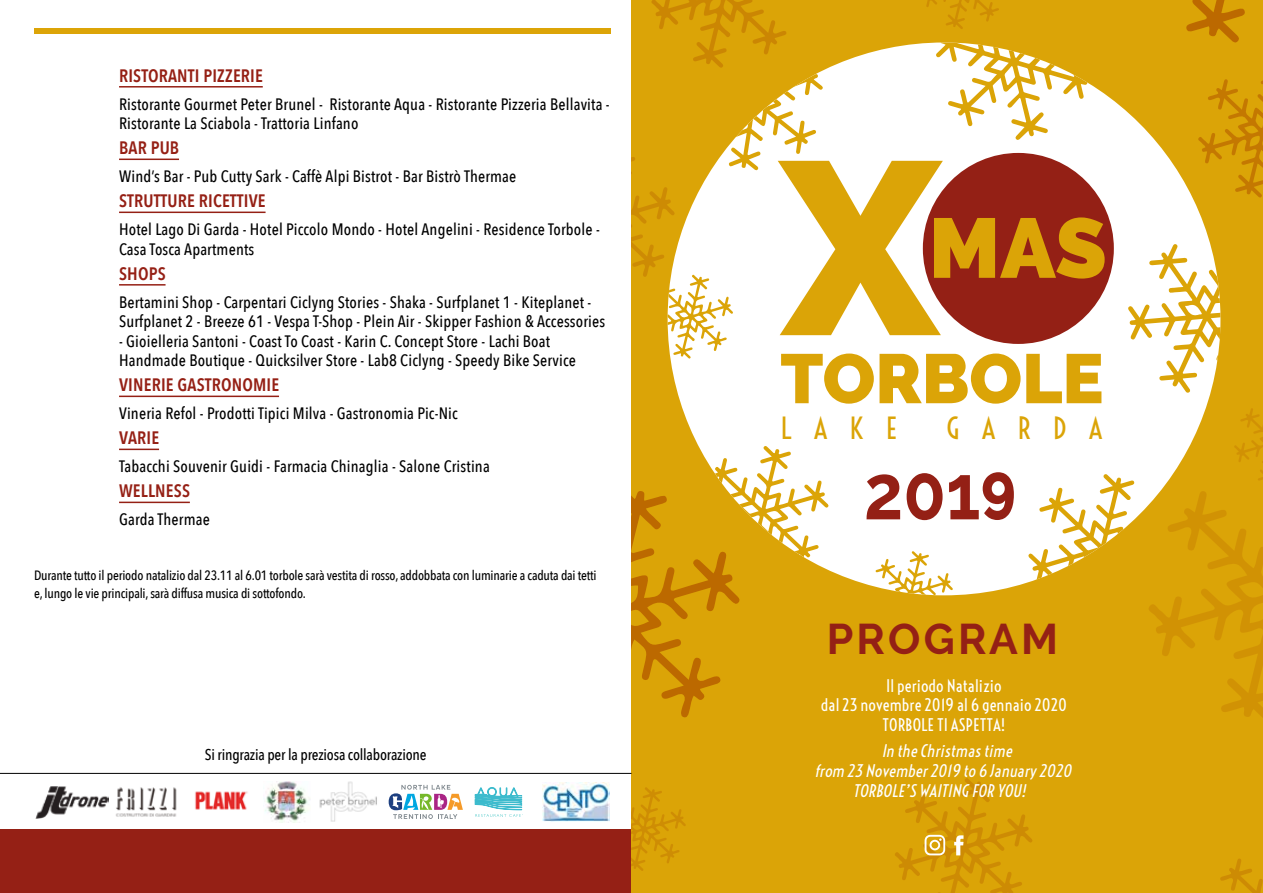
<style>
.page{position:relative;width:1263px;height:893px;background:#fff}
.page>*{position:absolute;margin:0;border:0;box-sizing:border-box;transform-origin:0 0}
.t1{font:900 245.55px "Raleway";color:#dba407}
.t2{font:900 84.3px "Raleway";color:#dba407}
.t3{font:700 77.4px "Raleway";color:#942015;scale:.9 1}
.t4{font:900 69.6px "Raleway";color:#dba407}
.t5{font:700 42.75px "Raleway";letter-spacing:.075em;color:#942015}
.t6{font:28.95px "Voltaire";letter-spacing:.76em;color:#dba407}
.t7{font:600 18px "Avenir Next Condensed";letter-spacing:.01em;color:#952015}
.t8{font:500 16.5px/19.5px "Avenir Next Condensed";letter-spacing:.01em;color:#000}
.t9{font:italic 16.5px/19.8px "Voltaire";color:#fff;text-align:center}
.t10{font:16.5px/19.8px "Voltaire";color:#fff;text-align:center}
.t11{font:500 15.6px "Avenir Next Condensed";letter-spacing:-.015em;color:#000}
.t12{font:500 13.5px/18px "Avenir Next Condensed";letter-spacing:-.015em;color:#000}
.s1{font-weight:800;font-size:65.85px}
</style>
<div class="page">
<div style="left:0;top:829px;width:631px;height:64px;background:#952015"></div>
<div style="left:34px;top:29px;width:576px;height:5px;background:#dca407"></div>
<div style="left:631px;top:0;width:632px;height:893px;background:#dba407"></div>
<div style="left:668px;top:42px;width:552px;height:553px;background:#fff;border-radius:50%"></div>
<div style="left:923px;top:153px;width:191px;height:191px;background:#942015;border-radius:50%"></div>
<svg style="left:936px;top:42px;width:157px;height:98px"></svg>
<svg style="left:1128px;top:239px;width:92px;height:154px"></svg>
<svg style="left:869px;top:551px;width:84px;height:44px"></svg>
<svg style="left:926px;top:0;width:73px;height:29px"></svg>
<svg style="left:631px;top:787px;width:55px;height:84px"></svg>
<svg style="left:1220px;top:859px;width:43px;height:34px"></svg>
<svg style="left:631px;top:0;width:192px;height:359px"></svg>
<svg style="left:1028px;top:400px;width:235px;height:318px"></svg>
<svg style="left:631px;top:445px;width:198px;height:273px"></svg>
<svg style="left:1110px;top:0;width:153px;height:198px"></svg>
<svg style="left:895px;top:778px;width:137px;height:115px"></svg>
<hr style="left:119px;top:86px;width:144px;height:2px;background:#952015">
<hr style="left:119px;top:159px;width:60px;height:1px;background:#952015">
<hr style="left:119px;top:212px;width:147px;height:1px;background:#952015">
<hr style="left:119px;top:284px;width:47px;height:2px;background:#952015">
<hr style="left:119px;top:396px;width:160px;height:1px;background:#952015">
<hr style="left:119px;top:449px;width:40px;height:1px;background:#952015">
<hr style="left:119px;top:502px;width:71px;height:1px;background:#952015">
<hr style="left:0;top:773px;width:631px;height:1px;background:#000">
<img style="left:195px;top:791px;width:53px;height:19px">
<img style="left:319px;top:781px;width:58px;height:41px">
<img style="left:116px;top:787px;width:61px;height:30px">
<svg style="left:389px;top:785px;width:74px;height:34px"></svg>
<svg style="left:475px;top:787px;width:48px;height:30px"></svg>
<img style="left:542px;top:782px;width:67px;height:39px">
<img style="left:35px;top:786px;width:73px;height:33px">
<img style="left:265px;top:781px;width:45px;height:42px">
<p class="t7" style="left:119px;top:60px;width:145px">RISTORANTI PIZZERIE</p>
<p class="t8" style="left:119px;top:94px;width:492px">Ristorante Gourmet Peter Brunel - Ristorante Aqua - Ristorante Pizzeria Bellavita -<br>Ristorante La Sciabola - Trattoria Linfano</p>
<p class="t7" style="left:119px;top:132px;width:62px">BAR PUB</p>
<p class="t8" style="left:119px;top:167px;width:399px">Wind’s Bar - Pub Cutty Sark - Caffè Alpi Bistrot - Bar Bistrò Thermae</p>
<p class="t7" style="left:119px;top:185px;width:148px">STRUTTURE RICETTIVE</p>
<p class="t8" style="left:119px;top:220px;width:482px">Hotel Lago Di Garda - Hotel Piccolo Mondo - Hotel Angelini - Residence Torbole -<br>Casa Tosca Apartments</p>
<p class="t7" style="left:119px;top:258px;width:48px">SHOPS</p>
<p class="t8" style="left:119px;top:292px;width:488px">Bertamini Shop - Carpentari Ciclyng Stories - Shaka - Surfplanet 1 - Kiteplanet -<br>Surfplanet 2 - Breeze 61 - Vespa T-Shop - Plein Air - Skipper Fashion &amp; Accessories</p>
<p class="t8" style="left:119px;top:331px;width:458px">- Gioielleria Santoni - Coast To Coast - Karin C. Concept Store - Lachi Boat<br>Handmade Boutique - Quicksilver Store - Lab8 Ciclyng - Speedy Bike Service</p>
<p class="t7" style="left:119px;top:369px;width:162px">VINERIE GASTRONOMIE</p>
<p class="t8" style="left:119px;top:404px;width:340px">Vineria Refol - Prodotti Tipici Milva - Gastronomia Pic-Nic</p>
<p class="t7" style="left:119px;top:422px;width:42px">VARIE</p>
<p class="t8" style="left:119px;top:457px;width:372px">Tabacchi Souvenir Guidi - Farmacia Chinaglia - Salone Cristina</p>
<p class="t7" style="left:119px;top:475px;width:72px">WELLNESS</p>
<p class="t8" style="left:119px;top:510px;width:92px">Garda Thermae</p>
<p class="t12" style="left:34px;top:566px;width:564px">Durante tutto il periodo natalizio dal 23.11 al 6.01 torbole sarà vestita di rosso, addobbata con luminarie a caduta dai tetti e, lungo le vie principali, sarà diffusa musica di sottofondo.</p>
<p class="t11" style="left:205px;top:745px;width:223px">Si ringrazia per la preziosa collaborazione</p>
<h1 class="t1" style="left:780px;top:106px;width:161px">X</h1>
<h2 class="t2" style="left:929px;top:199px;width:179px">MAS</h2>
<h3 class="t4" style="left:780px;top:338px;width:325px">TORBOLE</h3>
<h3 class="t6" style="left:780px;top:410px;width:118px">LAKE</h3>
<h3 class="t6" style="left:946px;top:410px;width:158px">GARDA</h3>
<h3 class="t3" style="left:864px;top:448px;width:171px">201<span class="s1">9</span></h3>
<h3 class="t5" style="left:827px;top:614px;width:233px">PROGRAM</h3>
<p class="t10" style="left:821px;top:676px;width:248px">Il periodo Natalizio<br>dal 23 novembre 2019 al 6 gennaio 2020<br>TORBOLE TI ASPETTA!</p>
<p class="t9" style="left:815px;top:741px;width:262px">In theChristmastime<br>from 23 November2019 to 6 January2020<br>TORBOLE’SWAITING FOR YOU!</p>
</div>
